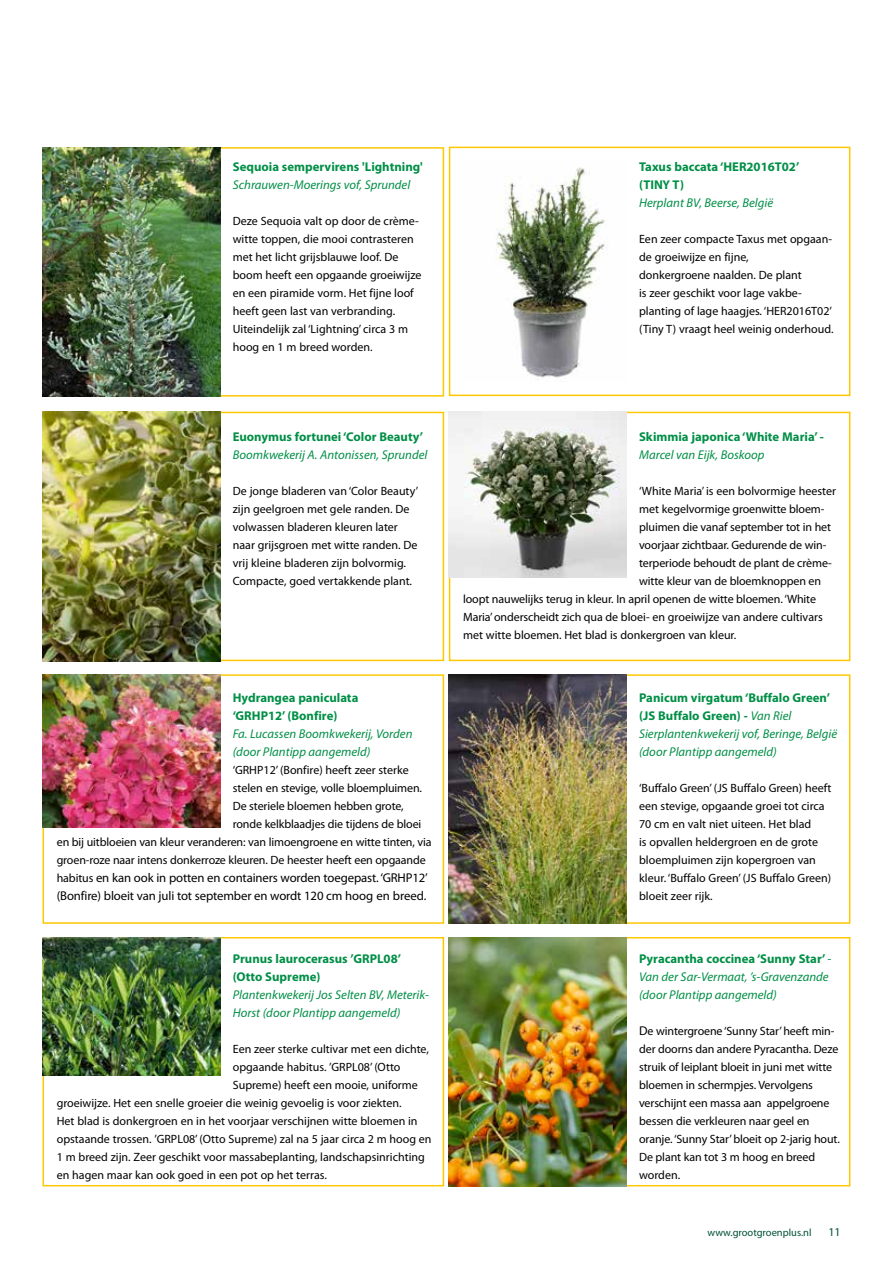
<style>
.page{position:relative;width:893px;height:1263px;background:#fff}
.page>*{position:absolute;margin:0;border:0;box-sizing:border-box;transform-origin:0 0}
.t1{font:italic 12.75px/18px "Myriad Pro";color:#008f46}
.t2{font:700 12.75px/18px "Myriad Pro";color:#008f46}
.t3{font:12.75px/18px "Myriad Pro";letter-spacing:-.01em;color:#000}
.t4{font:12px/18px "Myriad Pro";color:#000}
.t5{font:12px "Myriad Pro";color:#005139}
.t6{font:10.5px "Myriad Pro";color:#005139}
.s1{font-size:12px}
.s2{font-weight:700;font-style:normal}
.s3{font-size:12.75px}
</style>
<div class="page">
<div style="left:56px;top:147px;width:388px;height:250px;border:2px solid #fec800"></div>
<div style="left:43px;top:674px;width:401px;height:250px;border:2px solid #fec800"></div>
<div style="left:463px;top:674px;width:387px;height:250px;border:2px solid #fec800"></div>
<div style="left:449px;top:147px;width:401px;height:249px;border:2px solid #fec800"></div>
<div style="left:43px;top:412px;width:401px;height:249px;border:2px solid #fec800"></div>
<div style="left:449px;top:412px;width:401px;height:249px;border:2px solid #fec800"></div>
<div style="left:43px;top:937px;width:401px;height:249px;border:2px solid #fec800"></div>
<div style="left:449px;top:937px;width:401px;height:249px;border:2px solid #fec800"></div>
<img style="left:43px;top:147px;width:177px;height:250px">
<img style="left:43px;top:674px;width:177px;height:154px">
<img style="left:449px;top:674px;width:177px;height:250px">
<img style="left:496px;top:167px;width:109px;height:211px">
<img style="left:43px;top:412px;width:177px;height:249px">
<img style="left:449px;top:412px;width:177px;height:165px">
<img style="left:43px;top:937px;width:177px;height:139px">
<img style="left:449px;top:937px;width:177px;height:249px">
<p class="t2" style="left:233px;top:157px;width:192px">Sequoia sempervirens 'Lightning'</p>
<p class="t1" style="left:233px;top:176px;width:179px">Schrauwen-Moerings vof, Sprundel</p>
<p class="t4" style="left:233px;top:212px;width:190px">Deze Sequoia valt op door de crème&shy;witte toppen, die mooi contrasteren met het licht grijsblauwe loof. De boom heeft een opgaande groeiwijze en een piramide vorm. Het fijne loof heeft geen last van verbranding.<br>Uiteindelijk zal ‘Lightning’ circa 3 m hoog en 1 m breed worden.</p>
<p class="t2" style="left:233px;top:427px;width:192px">Euonymus fortunei ‘Color Beauty’</p>
<p class="t1" style="left:233px;top:446px;width:196px">Boomkwekerij A. Antonissen, Sprundel</p>
<p class="t4" style="left:233px;top:482px;width:187px">De jonge bladeren van ‘Color Beauty’ zijn geelgroen met gele randen. De volwassen bladeren kleuren later naar grijsgroen met witte randen. De vrij kleine bladeren zijn bolvormig.<br>Compacte, goed vertakkende plant.</p>
<p class="t2" style="left:233px;top:688px;width:127px">Hydrangea paniculata ‘GRHP12’ (Bonfire)</p>
<p class="t1" style="left:233px;top:725px;width:181px">Fa. Lucassen Boomkwekerij, Vorden (door Plantipp aangemeld)</p>
<p class="t4" style="left:233px;top:761px;width:177px">‘GRHP12’ (Bonfire) heeft zeer sterke</p>
<p class="t4" style="left:233px;top:779px;width:191px">stelen en stevige, volle bloempluimen.</p>
<p class="t4" style="left:233px;top:797px;width:172px">De steriele bloemen hebben grote,</p>
<p class="t4" style="left:233px;top:815px;width:190px">ronde kelkblaadjes die tijdens de bloei</p>
<p class="t4" style="left:57px;top:833px;width:376px">en bij uitbloeien van kleur veranderen: van limoengroene en witte tinten, via</p>
<p class="t4" style="left:57px;top:851px;width:370px">groen-roze naar intens donkerroze kleuren. De heester heeft een opgaande</p>
<p class="t3" style="left:57px;top:869px;width:373px"><span class="s1">habitus</span> en kan ook in potten en containers worden toegepast. ‘GRHP12’ (Bonfire) bloeit van juli tot september en wordt 120 cm hoog en breed.</p>
<p class="t2" style="left:233px;top:949px;width:170px">Prunus laurocerasus ’GRPL08’ (Otto Supreme)</p>
<p class="t1" style="left:233px;top:986px;width:198px">Plantenkwekerij Jos Selten BV, Meterik-<br>Horst (door Plantipp aangemeld)</p>
<p class="t4" style="left:233px;top:1040px;width:198px">Een zeer sterke cultivar met een dichte,</p>
<p class="t4" style="left:233px;top:1058px;width:169px">opgaande habitus. ’GRPL08’ (Otto</p>
<p class="t4" style="left:233px;top:1076px;width:187px">Supreme) heeft een mooie, uniforme</p>
<p class="t4" style="left:57px;top:1094px;width:346px">groeiwijze. Het een snelle groeier die weinig gevoelig is voor ziekten.</p>
<p class="t4" style="left:57px;top:1112px;width:362px">Het blad is donkergroen en in het voorjaar verschijnen witte bloemen in</p>
<p class="t4" style="left:57px;top:1130px;width:376px">opstaande trossen. ’GRPL08’ (Otto Supreme) zal na 5 jaar circa 2 m hoog en</p>
<p class="t4" style="left:57px;top:1148px;width:370px">1 m breed zijn. Zeer geschikt voor massabeplanting, landschapsinrichting</p>
<p class="t4" style="left:57px;top:1166px;width:272px">en hagen maar kan ook goed in een pot op het terras.</p>
<p class="t2" style="left:639px;top:157px;width:162px">Taxus baccata ‘HER2016T02’ (TINY T)</p>
<p class="t1" style="left:639px;top:194px;width:136px">Herplant BV, Beerse, België</p>
<p class="t4" style="left:639px;top:230px;width:196px">Een zeer compacte Taxus met opgaan&shy;de groeiwijze en fijne,<br>donkergroene naalden. De plant<br>is zeer geschikt voor lage vakbe&shy;planting of lage haagjes. ‘HER2016T02’ (Tiny T) vraagt heel weinig onderhoud.</p>
<p class="t2" style="left:639px;top:427px;width:186px">Skimmia japonica ‘White Maria’ -</p>
<p class="t1" style="left:639px;top:446px;width:127px">Marcel van Eijk, Boskoop</p>
<p class="t4" style="left:639px;top:482px;width:198px">‘White Maria’ is een bolvormige heester</p>
<p class="t4" style="left:639px;top:500px;width:187px">met kegelvormige groenwitte bloem-</p>
<p class="t4" style="left:639px;top:518px;width:193px">pluimen die vanaf september tot in het</p>
<p class="t4" style="left:639px;top:536px;width:189px">voorjaar zichtbaar. Gedurende de win-</p>
<p class="t4" style="left:639px;top:554px;width:194px">terperiode behoudt de plant de crème-</p>
<p class="t4" style="left:639px;top:572px;width:184px">witte kleur van de bloemknoppen en</p>
<p class="t4" style="left:463px;top:590px;width:354px">loopt nauwelijks terug in kleur. In april openen de witte bloemen. ‘White</p>
<p class="t4" style="left:463px;top:608px;width:361px">Maria’ onderscheidt zich qua de bloei- en groeiwijze van andere cultivars</p>
<p class="t4" style="left:463px;top:626px;width:275px">met witte bloemen. Het blad is donkergroen van kleur.</p>
<p class="t1" style="left:639px;top:689px;width:200px"><span class="s2">Panicum virgatum ‘Buffalo Green’ (JS Buffalo Green) -</span> Van Riel Sierplantenkwekerij vof, Beringe, België (door Plantipp aangemeld)</p>
<p class="t4" style="left:639px;top:779px;width:194px">‘Buffalo Green’ (JS Buffalo Green) heeft een stevige, opgaande groei tot circa 70 cm en valt niet uiteen. Het blad<br>is opvallen heldergroen en de grote bloempluimen zijn kopergroen van kleur. ‘Buffalo Green’ (JS Buffalo Green) bloeit zeer rijk.</p>
<p class="t1" style="left:639px;top:950px;width:194px"><span class="s2">Pyracantha coccinea ‘Sunny Star’</span> -<br>Van der Sar-Vermaat, ’s-Gravenzande (door Plantipp aangemeld)</p>
<p class="t4" style="left:639px;top:1022px;width:202px"><span class="s3">D</span>e wintergroene ‘Sunny Star’ heeft min&shy;der doorns dan andere Pyracantha. Deze struik of leiplant bloeit in juni met witte bloemen in schermpjes. Vervolgens verschijnt een massa aan appelgroene bessen die verkleuren naar geel en oranje. ‘Sunny Star’ bloeit op 2-jarig hout.<br>De plant kan tot 3 m hoog en breed worden.</p>
<p class="t6" style="left:707px;top:1226px;width:106px">www.grootgroenplus.nl</p>
<p class="t5" style="left:828px;top:1224px;width:14px">11</p>
</div>
